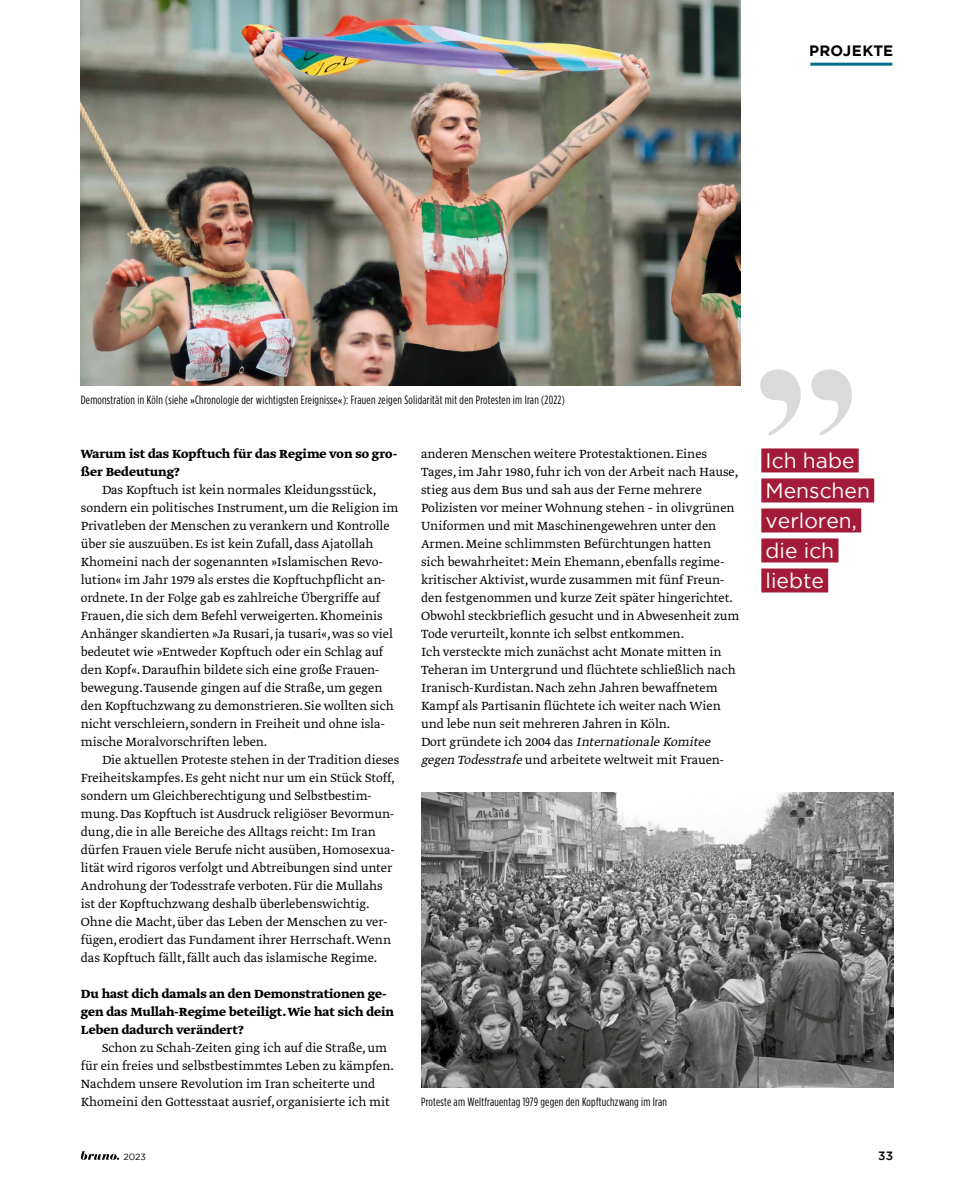
<style>
.page{position:relative;width:957px;height:1191px;background:#fff}
.page>*{position:absolute;margin:0;border:0;box-sizing:border-box;transform-origin:0 0}
.t1{font:21px/30px "Gotham";color:#fff}
.t2{font:700 15px "Gotham";letter-spacing:.015em;color:#000}
.t3{font:300 13.95px/18px "Greta Text Std";color:#000}
.t4{font:700 13.95px/18px "Greta Text Std";color:#000}
.t5{font:12px "Gotham Condensed";letter-spacing:.02em;color:#000}
.t6{font:500 12px "Gotham";color:#000}
.t7{font:9px "Gotham";color:#000}
.s1{font-family:"Greta Text Pro";font-weight:300}
.s2{font-style:italic}
</style>
<div class="page">
<hr style="left:810px;top:63px;width:82px;height:3px;background:#006e85">
<svg style="left:81px;top:1151px;width:38px;height:8px"></svg>
<img style="left:81px;top:0;width:659px;height:385px">
<img style="left:421px;top:793px;width:472px;height:294px">
<div style="left:761px;top:448px;width:97px;height:24px;background:#a31b38"></div>
<div style="left:761px;top:478px;width:113px;height:24px;background:#a31b38"></div>
<div style="left:761px;top:508px;width:100px;height:24px;background:#a31b38"></div>
<div style="left:761px;top:538px;width:77px;height:24px;background:#a31b38"></div>
<div style="left:761px;top:568px;width:67px;height:24px;background:#a31b38"></div>
<svg style="left:760px;top:369px;width:92px;height:66px"></svg>
<p class="t5" style="left:81px;top:393px;width:485px">Demonstration in Köln (siehe <span class="s1">»</span>Chronologie der wichtigsten Ereignisse<span class="s1">«</span>): Frauen zeigen Solidarität mit den Protesten im Iran (2022)</p>
<p class="t2" style="left:809px;top:42px;width:85px">PROJEKTE</p>
<p class="t4" style="left:81px;top:445px;width:318px">Warum ist das Kopftuch für das Regime von so gro&shy;ßer Bedeutung?</p>
<p class="t3" style="left:81px;top:481px;width:319px;text-indent:21px">Das Kopftuch ist kein normales Kleidungsstück, sondern ein politisches Instrument, um die Religion im Privatleben der Menschen zu verankern und Kontrolle über sie auszuüben. Es ist kein Zufall, dass Ajatollah Khomeini nach der sogenannten »Islamischen Revo&shy;lution« im Jahr 1979 als erstes die Kopftuchpflicht an&shy;ordnete. In der Folge gab es zahlreiche Übergriffe auf Frauen, die sich dem Befehl verweigerten. Khomeinis Anhänger skandierten »Ja Rusari, ja tusari«, was so viel bedeutet wie »Entweder Kopftuch oder ein Schlag auf den Kopf«. Daraufhin bildete sich eine große Frauen&shy;bewegung. Tausende gingen auf die Straße, um gegen den Kopftuchzwang zu demonstrieren. Sie wollten sich nicht verschleiern, sondern in Freiheit und ohne isla&shy;mische Moralvorschriften leben.</p>
<p class="t3" style="left:81px;top:751px;width:320px;text-indent:21px">Die aktuellen Proteste stehen in der Tradition dieses Freiheitskampfes. Es geht nicht nur um ein Stück Stoff, sondern um Gleichberechtigung und Selbstbestim&shy;mung. Das Kopftuch ist Ausdruck religiöser Bevormun&shy;dung, die in alle Bereiche des Alltags reicht: Im Iran dürfen Frauen viele Berufe nicht ausüben, Homosexua&shy;lität wird rigoros verfolgt und Abtreibungen sind unter Androhung der Todesstrafe verboten. Für die Mullahs ist der Kopftuchzwang deshalb überlebenswichtig.<br>Ohne die Macht, über das Leben der Menschen zu ver&shy;fügen, erodiert das Fundament ihrer Herrschaft. Wenn das Kopftuch fällt, fällt auch das islamische Regime.</p>
<p class="t4" style="left:81px;top:985px;width:315px">Du hast dich damals an den Demonstrationen ge&shy;gen das Mullah-Regime beteiligt. Wie hat sich dein<br>Leben dadurch verändert?</p>
<p class="t3" style="left:81px;top:1039px;width:315px;text-indent:21px">Schon zu Schah-Zeiten ging ich auf die Straße, um für ein freies und selbstbestimmtes Leben zu kämpfen.<br>Nachdem unsere Revolution im Iran scheiterte und Khomeini den Gottesstaat ausrief, organisierte ich mit</p>
<p class="t3" style="left:421px;top:445px;width:320px">anderen Menschen weitere Protestaktionen. Eines Tages, im Jahr 1980, fuhr ich von der Arbeit nach Hause, stieg aus dem Bus und sah aus der Ferne mehrere Polizisten vor meiner Wohnung stehen – in olivgrünen Uniformen und mit Maschinengewehren unter den Armen. Meine schlimmsten Befürchtungen hatten<br>sich bewahrheitet: Mein Ehemann, ebenfalls regime&shy;kritischer Aktivist, wurde zusammen mit fünf Freun&shy;den festgenommen und kurze Zeit später hingerichtet.<br>Obwohl steckbrieflich gesucht und in Abwesenheit zum Tode verurteilt, konnte ich selbst entkommen.<br>Ich versteckte mich zunächst acht Monate mitten in Teheran im Untergrund und flüchtete schließlich nach Iranisch-Kurdistan. Nach zehn Jahren bewaffnetem Kampf als Partisanin flüchtete ich weiter nach Wien und lebe nun seit mehreren Jahren in Köln.<br>D o r t g r ü n d e t e i c h 2 0 0 4 d a s <span class="s2">Internationale Komitee gegen Todesstrafe</span> und arbeitete weltweit mit Frauen-</p>
<h1 class="t1" style="left:765px;top:445px;width:106px">Ich habe<br>Menschen verloren, die ich liebte</h1>
<p class="t5" style="left:421px;top:1095px;width:247px">Proteste am Weltfrauentag 1979 gegen den Kopftuchzwang im Iran</p>
<p class="t7" style="left:123px;top:1151px;width:24px">2023</p>
<p class="t6" style="left:878px;top:1148px;width:17px">33</p>
</div>
